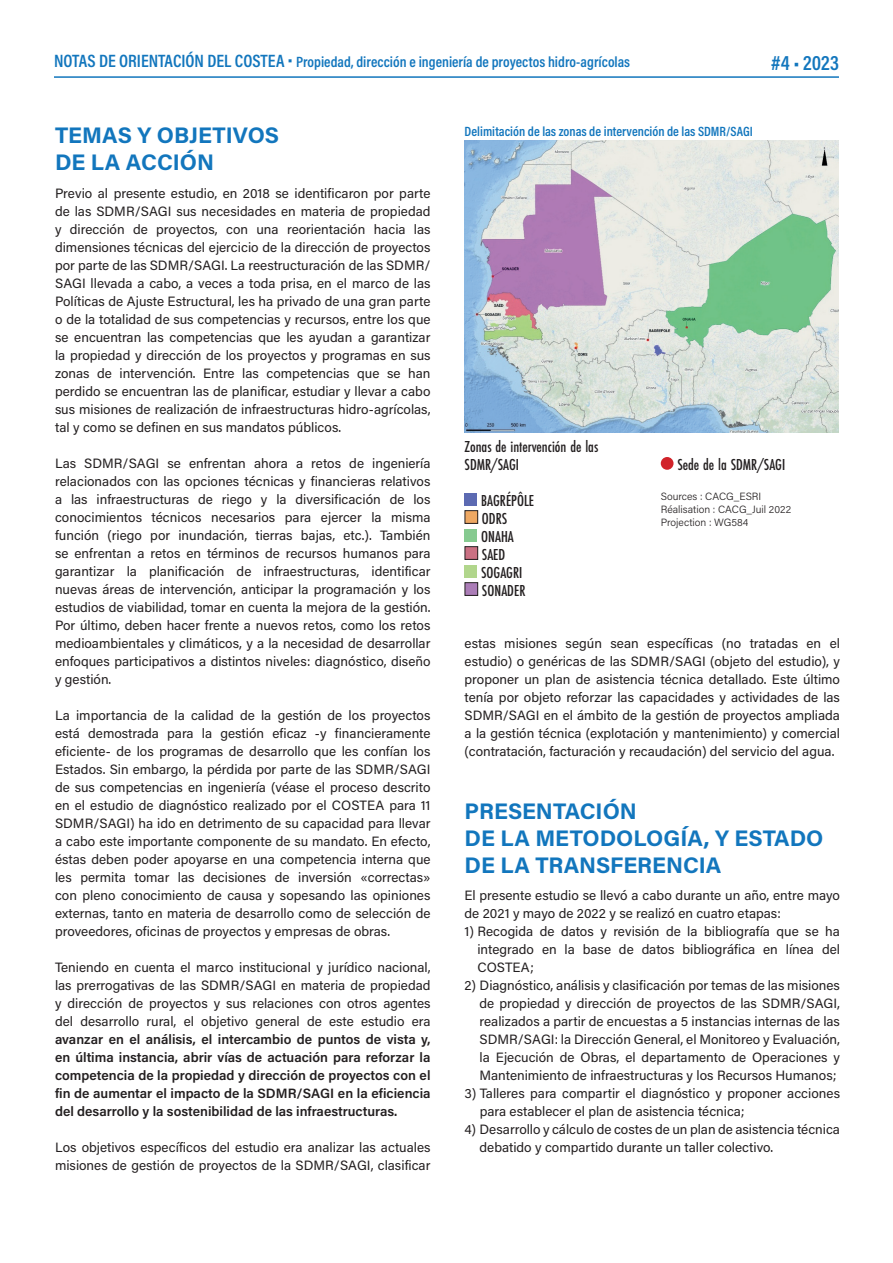
<style>
.page{position:relative;width:893px;height:1263px;background:#fff}
.page>*{position:absolute;margin:0;border:0;box-sizing:border-box;transform-origin:0 0}
.t1{font:700 22.5px/27px "Acumin Pro";color:#1276bd}
.t2{font:600 21px "Acumin Pro Cond";color:#1276bd}
.t3{font:500 16.5px/18px "Futura PT Cond";color:#231f20}
.t4{font:600 15px "Acumin Pro Cond";color:#1276bd}
.t5{font:13.5px/18px "Acumin Pro";color:#231f20;text-align:justify}
.t6{font:600 13.5px/18px "Acumin Pro";color:#231f20;text-align:justify}
.t7{font:600 13.5px "Acumin Pro Cond";color:#1276bd}
.t8{font:300 10.5px/12.6px "Acumin Pro";color:#231f20}
.s1{font-size:18px}
</style>
<div class="page">
<div style="left:465px;top:493px;width:12px;height:13px;background:#5c6ab2"></div>
<div style="left:465px;top:511px;width:13px;height:12px;background:#eea863"></div>
<div style="left:465px;top:510px;width:13px;height:14px;border:1px solid #231f20"></div>
<div style="left:465px;top:529px;width:12px;height:13px;background:#86ca90"></div>
<div style="left:465px;top:547px;width:13px;height:12px;background:#ca7083"></div>
<div style="left:465px;top:546px;width:13px;height:14px;border:1px solid #231f20"></div>
<div style="left:465px;top:565px;width:12px;height:13px;background:#b1d68c"></div>
<div style="left:465px;top:583px;width:13px;height:12px;background:#ab7db7"></div>
<div style="left:465px;top:582px;width:13px;height:14px;border:1px solid #231f20"></div>
<div style="left:661px;top:457px;width:12px;height:13px;background:#d1232a;border-radius:50%"></div>
<img style="left:465px;top:140px;width:374px;height:292px">
<hr style="left:54px;top:76px;width:785px;height:2px;background:#1276bd">
<p class="t4" style="left:54px;top:52px;width:578px"><span class="s1">NOTAS DE ORIENTACIÓN DEL COSTEA •</span> Propiedad, dirección e ingeniería de proyectos hidro-agrícolas</p>
<h2 class="t2" style="left:771px;top:49px;width:69px">#4 • 2023</h2>
<h1 class="t1" style="left:55px;top:120px;width:226px">TEMAS Y OBJETIVOS<br>DE LA ACCIÓN</h1>
<p class="t5" style="left:55px;top:184px;width:377px">Previo al presente estudio, en 2018 se identificaron por parte de las SDMR/SAGI sus necesidades en materia de propiedad y dirección de proyectos, con una reorientación hacia las dimensiones técnicas del ejercicio de la dirección de proyectos por parte de las SDMR/SAGI. La reestructuración de las SDMR/ SAGI llevada a cabo, a veces a toda prisa, en el marco de las Políticas de Ajuste Estructural, les ha privado de una gran parte o de la totalidad de sus competencias y recursos, entre los que se encuentran las competencias que les ayudan a garantizar la propiedad y dirección de los proyectos y programas en sus zonas de intervención. Entre las competencias que se han perdido se encuentran las de planificar, estudiar y llevar a cabo sus misiones de realización de infraestructuras hidro-agrícolas, tal y como se definen en sus mandatos públicos.</p>
<p class="t5" style="left:55px;top:454px;width:377px">Las SDMR/SAGI se enfrentan ahora a retos de ingeniería relacionados con las opciones técnicas y financieras relativos a las infraestructuras de riego y la diversificación de los conocimientos técnicos necesarios para ejercer la misma función (riego por inundación, tierras bajas, etc.). También se enfrentan a retos en términos de recursos humanos para garantizar la planificación de infraestructuras, identificar nuevas áreas de intervención, anticipar la programación y los estudios de viabilidad, tomar en cuenta la mejora de la gestión.<br>Por último, deben hacer frente a nuevos retos, como los retos medioambientales y climáticos, y a la necesidad de desarrollar enfoques participativos a distintos niveles: diagnóstico, diseño y gestión.</p>
<p class="t5" style="left:55px;top:706px;width:377px">La importancia de la calidad de la gestión de los proyectos está demostrada para la gestión eficaz -y financieramente eficiente- de los programas de desarrollo que les confían los Estados. Sin embargo, la pérdida por parte de las SDMR/SAGI de sus competencias en ingeniería (véase el proceso descrito en el estudio de diagnóstico realizado por el COSTEA para 11<br>SDMR/SAGI) ha ido en detrimento de su capacidad para llevar a cabo este importante componente de su mandato. En efecto, éstas deben poder apoyarse en una competencia interna que les permita tomar las decisiones de inversión «correctas» con pleno conocimiento de causa y sopesando las opiniones externas, tanto en materia de desarrollo como de selección de proveedores, oficinas de proyectos y empresas de obras.</p>
<p class="t5" style="left:55px;top:958px;width:377px">Teniendo en cuenta el marco institucional y jurídico nacional, las prerrogativas de las SDMR/SAGI en materia de propiedad y dirección de proyectos y sus relaciones con otros agentes del desarrollo rural, el objetivo general de este estudio era</p>
<p class="t6" style="left:55px;top:1030px;width:377px">avanzar en el análisis, el intercambio de puntos de vista y, en última instancia, abrir vías de actuación para reforzar la competencia de la propiedad y dirección de proyectos con el fin de aumentar el impacto de la SDMR/SAGI en la eficiencia del desarrollo y la sostenibilidad de las infraestructuras.</p>
<p class="t5" style="left:55px;top:1138px;width:377px">Los objetivos específicos del estudio era analizar las actuales misiones de gestión de proyectos de la SDMR/SAGI, clasificar</p>
<p class="t7" style="left:465px;top:122px;width:290px">Delimitación de las zonas de intervención de las SDMR/SAGI</p>
<p class="t3" style="left:465px;top:437px;width:135px">Zonas de intervención de las<br>SDMR/SAGI</p>
<p class="t3" style="left:481px;top:491px;width:55px">BAGRÉPÔLE<br>ODRS<br>ONAHA<br>SAED<br>SOGAGRI<br>SONADER</p>
<p class="t3" style="left:677px;top:455px;width:109px">Sede de la SDMR/SAGI</p>
<p class="t8" style="left:661px;top:490px;width:132px">Sources : CACG_ESRI<br>Réalisation : CACG_Juil 2022<br>Projection : WG584</p>
<p class="t5" style="left:465px;top:634px;width:377px">estas misiones según sean específicas (no tratadas en el estudio) o genéricas de las SDMR/SAGI (objeto del estudio), y proponer un plan de asistencia técnica detallado. Este último tenía por objeto reforzar las capacidades y actividades de las SDMR/SAGI en el ámbito de la gestión de proyectos ampliada a la gestión técnica (explotación y mantenimiento) y comercial (contratación, facturación y recaudación) del servicio del agua.</p>
<h1 class="t1" style="left:465px;top:797px;width:360px">PRESENTACIÓN<br>DE LA METODOLOGÍA, Y ESTADO<br>DE LA TRANSFERENCIA</h1>
<p class="t5" style="left:465px;top:886px;width:377px">El presente estudio se llevó a cabo durante un año, entre mayo de 2021 y mayo de 2022 y se realizó en cuatro etapas:</p>
<p class="t5" style="left:477px;top:922px;width:364px;text-indent:-13px">1) Recogida de datos y revisión de la bibliografía que se ha integrado en la base de datos bibliográfica en línea del COSTEA;</p>
<p class="t5" style="left:480px;top:976px;width:362px;text-indent:-15px">2) Diagnóstico, análisis y clasificación por temas de las misiones de propiedad y dirección de proyectos de las SDMR/SAGI, realizados a partir de encuestas a 5 instancias internas de las SDMR/SAGI: la Dirección General, el Monitoreo y Evaluación, la Ejecución de Obras, el departamento de Operaciones y Mantenimiento de infraestructuras y los Recursos Humanos;</p>
<p class="t5" style="left:480px;top:1084px;width:362px;text-indent:-15px">3) Talleres para compartir el diagnóstico y proponer acciones para establecer el plan de asistencia técnica;</p>
<p class="t5" style="left:480px;top:1120px;width:362px;text-indent:-15px">4) Desarrollo y cálculo de costes de un plan de asistencia técnica debatido y compartido durante un taller colectivo.</p>
</div>
